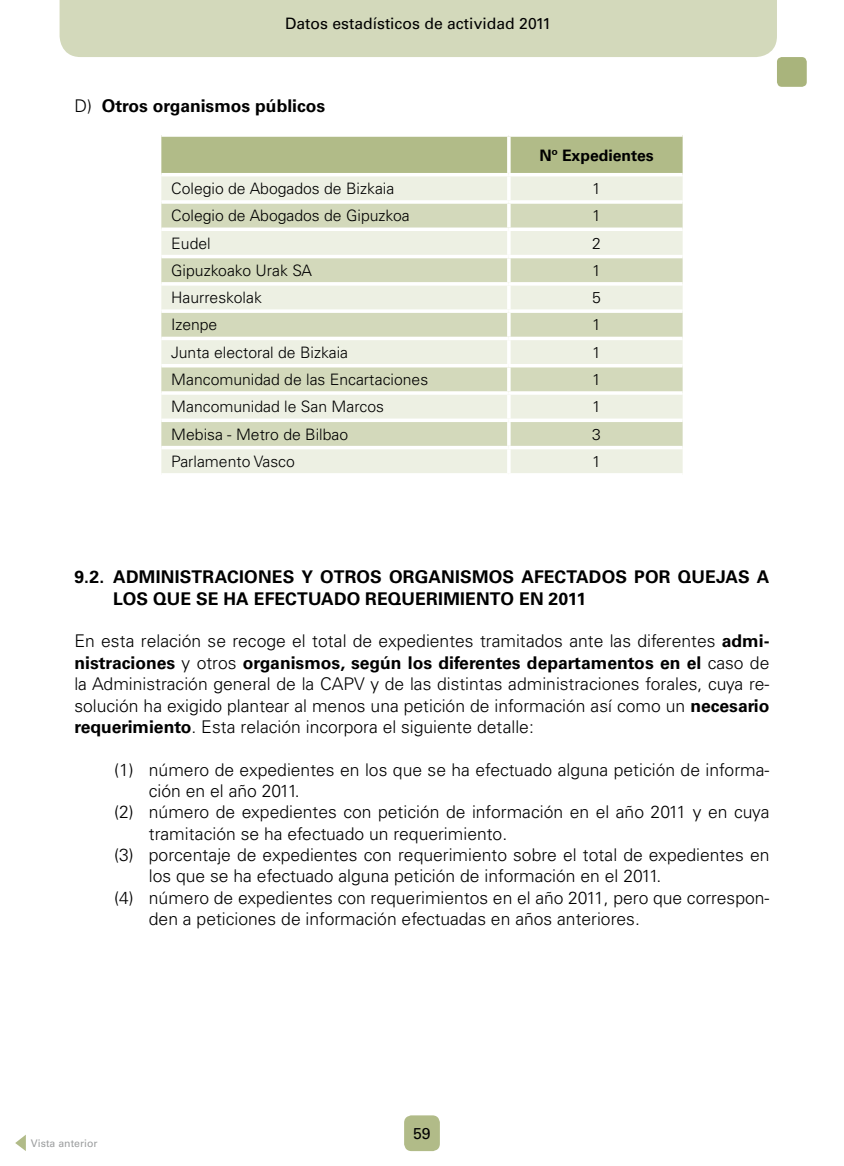
<style>
.page{position:relative;width:844px;height:1166px;background:#fff}
.page>*{position:absolute;margin:0;border:0;box-sizing:border-box;transform-origin:0 0}
.t1{font:300 17.5px/21.3px "Univers LT Std";color:#000;text-align:justify}
.t2{font:700 17.5px/21.3px "Univers LT Std";letter-spacing:.005em;color:#000}
.t3{font:300 15.75px "Univers LT Std";color:#000}
.t4{font:15.75px "Univers LT Std";color:#000}
.t5{font:700 15.75px "Univers LT Std";color:#000}
.t6{font:10.5px "Univers LT Std";color:#9c9e9f}
.s1{font-weight:300}
.s2{font-weight:700}
</style>
<div class="page">
<div style="left:60px;top:0;width:716px;height:57px;background:#d3d9bb"></div>
<div style="left:776px;top:57px;width:30px;height:30px;background:#a9b47c;border-radius:5px"></div>
<div style="left:404px;top:1115px;width:36px;height:36px;background:#b1bb88;border-radius:7px"></div>
<div style="left:161px;top:137px;width:521px;height:36px;background:#b1bb88"></div>
<div style="left:161px;top:176px;width:521px;height:297px;background:#edf0e3"></div>
<svg style="left:161px;top:204px;width:521px;height:242px;background:#dee3cd"></svg>
<hr style="left:507px;top:137px;width:3px;height:36px;background:#fff">
<hr style="left:507px;top:176px;width:3px;height:24px;background:#fff">
<hr style="left:161px;top:200px;width:347px;height:4px;background:#fafbf8">
<hr style="left:508px;top:200px;width:174px;height:4px;background:#fff">
<hr style="left:507px;top:204px;width:3px;height:23px;background:#fff">
<svg style="left:161px;top:227px;width:347px;height:4px"></svg>
<svg style="left:508px;top:227px;width:174px;height:4px"></svg>
<hr style="left:507px;top:231px;width:3px;height:24px;background:#fff">
<hr style="left:161px;top:255px;width:347px;height:3px;background:#fff">
<hr style="left:508px;top:255px;width:174px;height:3px;background:#fff">
<hr style="left:507px;top:258px;width:3px;height:24px;background:#fff">
<hr style="left:161px;top:282px;width:347px;height:4px;background:#fafbf7">
<hr style="left:508px;top:282px;width:174px;height:4px;background:#fafbf8">
<hr style="left:507px;top:286px;width:3px;height:23px;background:#fff">
<hr style="left:161px;top:309px;width:347px;height:4px;background:#fafbf8">
<hr style="left:508px;top:309px;width:174px;height:4px;background:#fafbf8">
<hr style="left:507px;top:313px;width:3px;height:24px;background:#fff">
<hr style="left:161px;top:337px;width:347px;height:3px;background:#fff">
<hr style="left:508px;top:337px;width:174px;height:3px;background:#fff">
<hr style="left:507px;top:340px;width:3px;height:24px;background:#fff">
<hr style="left:161px;top:364px;width:347px;height:3px;background:#fff">
<hr style="left:508px;top:364px;width:174px;height:3px;background:#fff">
<hr style="left:507px;top:367px;width:3px;height:24px;background:#fff">
<hr style="left:161px;top:391px;width:347px;height:4px;background:#fafbf8">
<svg style="left:508px;top:391px;width:174px;height:4px"></svg>
<hr style="left:507px;top:395px;width:3px;height:23px;background:#fff">
<svg style="left:161px;top:418px;width:347px;height:4px"></svg>
<svg style="left:508px;top:418px;width:174px;height:4px"></svg>
<hr style="left:507px;top:422px;width:3px;height:24px;background:#fff">
<hr style="left:161px;top:446px;width:347px;height:3px;background:#fff">
<hr style="left:508px;top:446px;width:174px;height:3px;background:#fff">
<hr style="left:507px;top:449px;width:3px;height:24px;background:#fff">
<svg style="left:161px;top:135px;width:347px;height:2px"></svg>
<svg style="left:508px;top:135px;width:174px;height:2px"></svg>
<svg style="left:15px;top:1134px;width:11px;height:17px"></svg>
<p class="t4" style="left:285px;top:14px;width:268px">Datos estadísticos de actividad 2011</p>
<p class="t2" style="left:74px;top:95px;width:252px"><span class="s1">D)</span> Otros organismos públicos</p>
<p class="t5" style="left:539px;top:146px;width:115px">Nº Expedientes</p>
<p class="t3" style="left:171px;top:179px;width:224px">Colegio de Abogados de Bizkaia</p>
<p class="t3" style="left:592px;top:179px;width:10px">1</p>
<p class="t3" style="left:171px;top:206px;width:240px">Colegio de Abogados de Gipuzkoa</p>
<p class="t3" style="left:592px;top:206px;width:10px">1</p>
<p class="t3" style="left:171px;top:233px;width:41px">Eudel</p>
<p class="t3" style="left:592px;top:233px;width:10px">2</p>
<p class="t3" style="left:171px;top:261px;width:142px">Gipuzkoako Urak SA</p>
<p class="t3" style="left:592px;top:261px;width:10px">1</p>
<p class="t3" style="left:171px;top:288px;width:92px">Haurreskolak</p>
<p class="t3" style="left:592px;top:288px;width:10px">5</p>
<p class="t3" style="left:171px;top:315px;width:48px">Izenpe</p>
<p class="t3" style="left:592px;top:315px;width:10px">1</p>
<p class="t3" style="left:171px;top:343px;width:178px">Junta electoral de Bizkaia</p>
<p class="t3" style="left:592px;top:343px;width:10px">1</p>
<p class="t3" style="left:171px;top:370px;width:258px">Mancomunidad de las Encartaciones</p>
<p class="t3" style="left:592px;top:370px;width:10px">1</p>
<p class="t3" style="left:171px;top:397px;width:214px">Mancomunidad le San Marcos</p>
<p class="t3" style="left:592px;top:397px;width:10px">1</p>
<p class="t3" style="left:171px;top:424px;width:178px">Mebisa - Metro de Bilbao</p>
<p class="t3" style="left:592px;top:424px;width:10px">3</p>
<p class="t3" style="left:171px;top:452px;width:125px">Parlamento Vasco</p>
<p class="t3" style="left:592px;top:452px;width:10px">1</p>
<p class="t2" style="left:113px;top:567px;width:654px;text-indent:-39px">9.2. Administraciones y otros organismos afectados por quejas a los que se ha efectuado requerimiento en 2011</p>
<p class="t1" style="left:74px;top:630px;width:696px">En esta relación se recoge el total de expedientes tramitados ante las diferentes <span class="s2">admi&shy;nistraciones</span> y otros <span class="s2">organismos, según los diferentes departamentos en el</span> caso de la Administración general de la CAPV y de las distintas administraciones forales, cuya re&shy;solución ha exigido plantear al menos una petición de información así como un <span class="s2">necesario requerimiento</span>. Esta relación incorpora el siguiente detalle:</p>
<p class="t1" style="left:114px;top:759px;width:656px">(1) número de expedientes en los que se ha efectuado alguna petición de informa-</p>
<p class="t1" style="left:149px;top:780px;width:152px">ción en el año 2011.</p>
<p class="t1" style="left:114px;top:801px;width:656px">(2) número de expedientes con petición de información en el año 2011 y en cuya</p>
<p class="t1" style="left:149px;top:823px;width:360px">tramitación se ha efectuado un requerimiento.</p>
<p class="t1" style="left:114px;top:844px;width:656px">(3) porcentaje de expedientes con requerimiento sobre el total de expedientes en</p>
<p class="t1" style="left:149px;top:865px;width:514px">los que se ha efectuado alguna petición de información en el 2011.</p>
<p class="t1" style="left:114px;top:887px;width:656px">(4) número de expedientes con requerimientos en el año 2011, pero que correspon-</p>
<p class="t1" style="left:149px;top:908px;width:492px">den a peticiones de información efectuadas en años anteriores.</p>
<p class="t6" style="left:31px;top:1137px;width:68px">Vista anterior</p>
<p class="t4" style="left:413px;top:1124px;width:19px">59</p>
</div>
